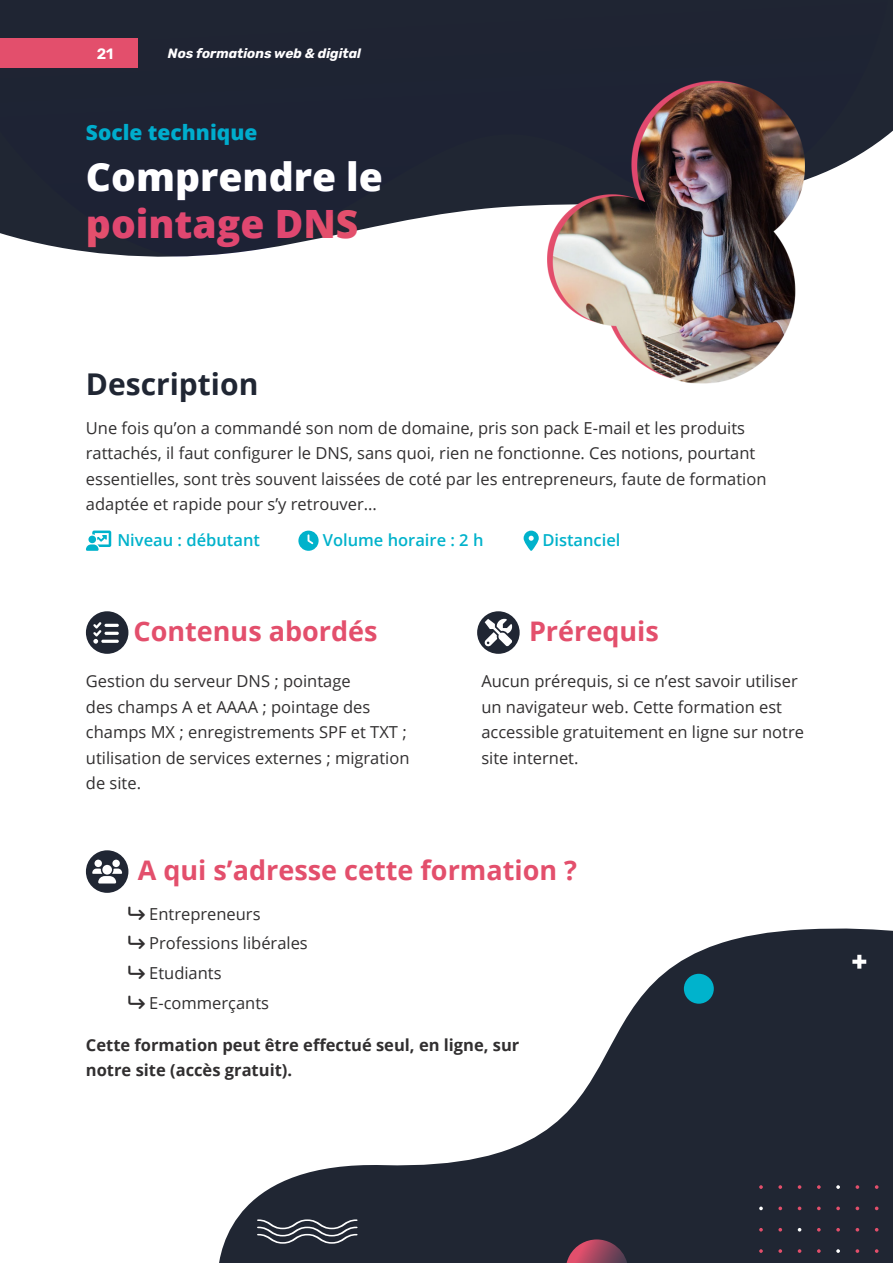
<style>
.page{position:relative;width:893px;height:1263px;background:#fff}
.page>*{position:absolute;margin:0;border:0;box-sizing:border-box;transform-origin:0 0}
.Sub_Headline{font:800 39px "Open Sans";color:#fff}
.Sub_Headline-2{font:800 39px "Open Sans";color:#e34f6c}
.Headliners{font:700 30px "Open Sans";color:#202633}
.Headliners-2{font:700 27px "Open Sans";color:#e34f6c}
.Sub_Headline-3{font:800 21px "Open Sans";color:#00b2cb}
.Body_Text{font:16.5px/25.5px "Open Sans";color:#312f30}
.Body_Text-2{font:700 16.5px/25.5px "Open Sans";color:#312f30}
.Headliners-3{font:600 16.5px "Open Sans";color:#00b2cb}
.t1{font:600 15px "Rubik";color:#fff}
.t2{font:italic 700 13.5px "Rubik";color:#fffeff}
</style>
<div class="page">
<svg style="left:219px;top:928px;width:674px;height:335px;fill:#202633"></svg>
<svg style="left:759px;top:1185px;width:4px;height:4px"></svg>
<svg style="left:778px;top:1185px;width:4px;height:4px"></svg>
<svg style="left:798px;top:1185px;width:3px;height:4px"></svg>
<svg style="left:817px;top:1185px;width:4px;height:4px"></svg>
<svg style="left:836px;top:1185px;width:4px;height:4px"></svg>
<svg style="left:856px;top:1185px;width:3px;height:4px"></svg>
<svg style="left:875px;top:1185px;width:3px;height:4px"></svg>
<svg style="left:759px;top:1206px;width:4px;height:4px"></svg>
<svg style="left:778px;top:1206px;width:4px;height:4px"></svg>
<svg style="left:798px;top:1206px;width:3px;height:4px"></svg>
<svg style="left:817px;top:1206px;width:4px;height:4px"></svg>
<svg style="left:836px;top:1206px;width:4px;height:4px"></svg>
<svg style="left:856px;top:1206px;width:3px;height:4px"></svg>
<svg style="left:875px;top:1206px;width:3px;height:4px"></svg>
<svg style="left:759px;top:1228px;width:4px;height:3px"></svg>
<svg style="left:778px;top:1228px;width:4px;height:3px"></svg>
<svg style="left:817px;top:1228px;width:4px;height:3px"></svg>
<svg style="left:836px;top:1228px;width:4px;height:3px"></svg>
<svg style="left:759px;top:1249px;width:4px;height:4px"></svg>
<svg style="left:778px;top:1249px;width:4px;height:4px"></svg>
<svg style="left:798px;top:1249px;width:3px;height:4px"></svg>
<svg style="left:817px;top:1249px;width:4px;height:4px"></svg>
<svg style="left:836px;top:1249px;width:4px;height:4px"></svg>
<svg style="left:856px;top:1249px;width:3px;height:4px"></svg>
<svg style="left:875px;top:1249px;width:3px;height:4px"></svg>
<div style="left:684px;top:974px;width:30px;height:30px;background:#00b3cc;border-radius:50%"></div>
<svg style="left:852px;top:955px;width:14px;height:14px"></svg>
<svg style="left:567px;top:1161px;width:141px;height:102px"></svg>
<div style="left:86px;top:850px;width:42px;height:43px;background:#202633;border-radius:50%"></div>
<svg style="left:92px;top:860px;width:30px;height:23px"></svg>
<div style="left:86px;top:611px;width:42px;height:43px;background:#202633;border-radius:50%"></div>
<svg style="left:93px;top:622px;width:26px;height:22px"></svg>
<div style="left:477px;top:611px;width:43px;height:43px;background:#202633;border-radius:50%"></div>
<svg style="left:484px;top:619px;width:28px;height:27px"></svg>
<svg style="left:86px;top:530px;width:25px;height:21px"></svg>
<svg style="left:298px;top:531px;width:21px;height:20px"></svg>
<svg style="left:524px;top:531px;width:15px;height:20px"></svg>
<img style="left:547px;top:261px;width:249px;height:123px">
<svg style="left:257px;top:1219px;width:101px;height:25px"></svg>
<svg style="left:0;top:0;width:893px;height:261px;fill:#1f2434"></svg>
<div style="left:0;top:38px;width:138px;height:30px;background:#e34f6c"></div>
<p class="t1" style="left:97px;top:45px;width:18px">21</p>
<p class="t2" style="left:168px;top:45px;width:195px">Nos formations web &amp; digital</p>
<p class="Sub_Headline-3" style="left:86px;top:116px;width:173px">Socle technique</p>
<p class="Sub_Headline" style="left:86px;top:147px;width:299px">Comprendre le</p>
<p class="Sub_Headline-2" style="left:86px;top:194px;width:274px">pointage DNS</p>
<p class="Headliners" style="left:86px;top:363px;width:174px">Description</p>
<p class="Body_Text" style="left:86px;top:415px;width:682px">Une fois qu’on a commandé son nom de domaine, pris son pack E-mail et les produits rattachés, il faut configurer le DNS, sans quoi, rien ne fonctionne. Ces notions, pourtant essentielles, sont très souvent laissées de coté par les entrepreneurs, faute de formation adaptée et rapide pour s’y retrouver...</p>
<p class="Headliners-3" style="left:117px;top:529px;width:144px">Niveau : débutant</p>
<p class="Headliners-3" style="left:323px;top:529px;width:162px">Volume horaire : 2 h</p>
<p class="Headliners-3" style="left:542px;top:529px;width:80px">Distanciel</p>
<p class="Headliners-2" style="left:134px;top:612px;width:246px">Contenus abordés</p>
<p class="Headliners-2" style="left:529px;top:612px;width:131px">Prérequis</p>
<p class="Body_Text" style="left:86px;top:668px;width:325px">Gestion du serveur DNS ; pointage<br>des champs A et AAAA ; pointage des champs MX ; enregistrements SPF et TXT ; utilisation de services externes ; migration de site.</p>
<p class="Body_Text" style="left:481px;top:668px;width:324px">Aucun prérequis, si ce n’est savoir utiliser un navigateur web. Cette formation est accessible gratuitement en ligne sur notre site internet.</p>
<p class="Headliners-2" style="left:138px;top:851px;width:441px">A qui s’adresse cette formation ?</p>
<p class="Body_Text" style="left:149px;top:900px;width:113px">Entrepreneurs</p>
<p class="Body_Text" style="left:149px;top:930px;width:160px">Professions libérales</p>
<p class="Body_Text" style="left:149px;top:960px;width:74px">Etudiants</p>
<p class="Body_Text" style="left:149px;top:990px;width:121px">E-commerçants</p>
<p class="Body_Text-2" style="left:86px;top:1031px;width:435px">Cette formation peut être effectué seul, en ligne, sur notre site (accès gratuit).</p>
</div>
